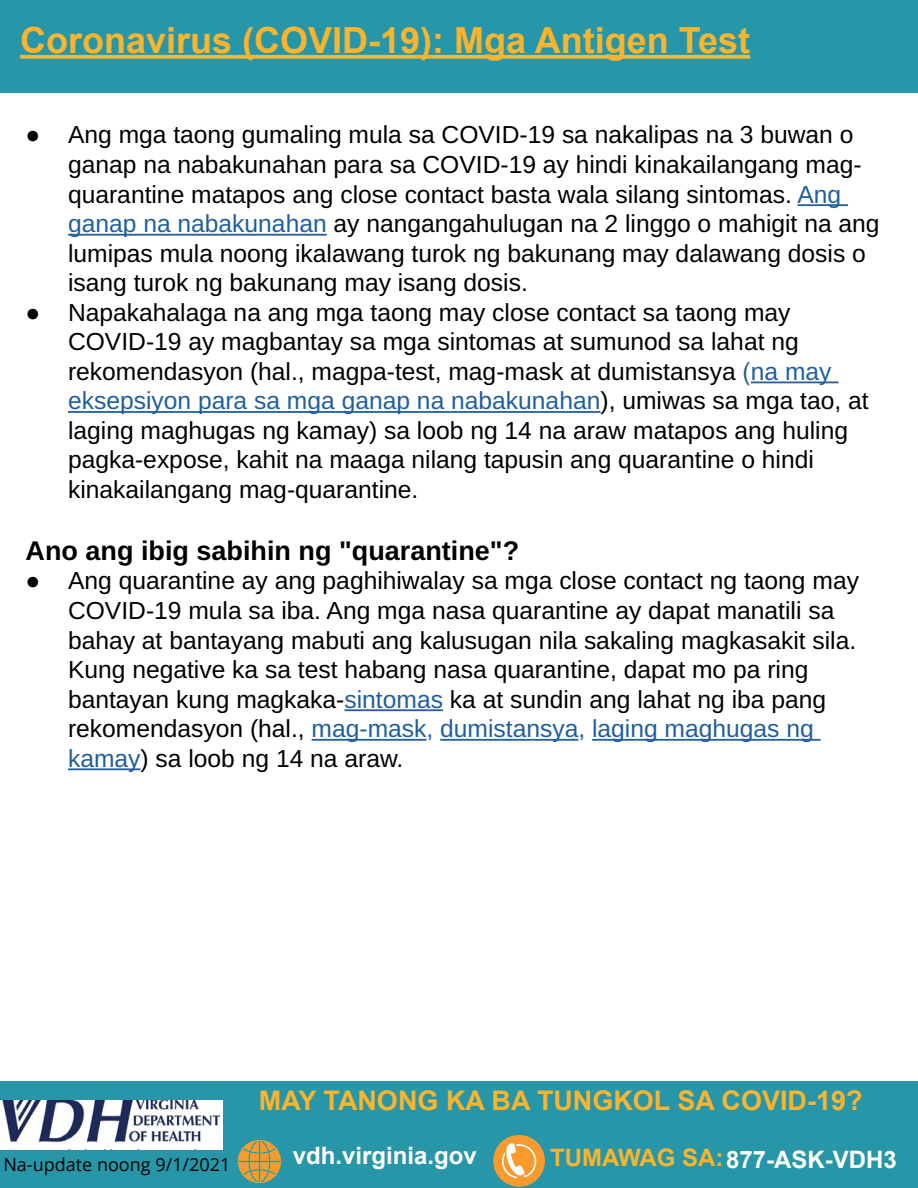
<style>
.page{position:relative;width:918px;height:1188px;background:#fff}
.page>*{position:absolute;margin:0;border:0;box-sizing:border-box;transform-origin:0 0}
.t1{font:700 36px "Arial";color:#fab42d}
.t2{font:700 27px "Arimo";color:#000}
.t3{font:700 27px "Arial";color:#fab42d}
.t4{font:24.6px/29.4px "Arimo";color:#000}
.t5{font:700 24px "Arial";color:#fff}
.t6{font:18px "Open Sans";color:#000}
.s1{color:#215e9e}
.s2{font-family:"Arial";color:#2e6173}
.s3{color:#fab42d}
</style>
<div class="page">
<div style="left:0;top:0;width:918px;height:92px;background:#2696a8"></div>
<div style="left:0;top:1081px;width:918px;height:107px;background:#2696a8"></div>
<svg style="left:493px;top:1135px;width:52px;height:52px"></svg>
<img style="left:0;top:1100px;width:223px;height:50px">
<svg style="left:238px;top:1140px;width:43px;height:43px"></svg>
<svg style="left:20px;top:55px;width:730px;height:4px;background:#e8b137"></svg>
<hr style="left:797px;top:204px;width:51px;height:2px;background:#215e9e">
<hr style="left:68px;top:234px;width:259px;height:2px;background:#215e9e">
<hr style="left:751px;top:382px;width:87px;height:1px;background:#215e9e">
<hr style="left:68px;top:411px;width:532px;height:2px;background:#215e9e">
<hr style="left:345px;top:709px;width:98px;height:2px;background:#215e9e">
<hr style="left:312px;top:739px;width:115px;height:2px;background:#215e9e">
<hr style="left:440px;top:739px;width:138px;height:2px;background:#215e9e">
<hr style="left:592px;top:739px;width:229px;height:2px;background:#215e9e">
<hr style="left:68px;top:768px;width:73px;height:2px;background:#215e9e">
<h1 class="t1" style="left:20px;top:15px;width:732px">Coronavirus (COVID-19): Mga Antigen Test</h1>
<p class="t4" style="left:68px;top:121px;width:813px;text-indent:-43px">● Ang mga taong gumaling mula sa COVID-19 sa nakalipas na 3 buwan o ganap na nabakunahan para sa COVID-19 ay hindi kinakailangang mag&shy;quarantine matapos ang close contact basta wala silang sintomas. <span class="s1">Ang ganap na nabakunahan</span> ay nangangahulugan na 2 linggo o mahigit na ang lumipas mula noong ikalawang turok ng bakunang may dalawang dosis o isang turok ng bakunang may isang dosis.</p>
<p class="t4" style="left:68px;top:298px;width:802px;text-indent:-43px">● Napakahalaga na ang mga taong may close contact sa taong may COVID-19 ay magbantay sa mga sintomas at sumunod sa lahat ng rekomendasyon (hal., magpa-test, mag-mask at dumistansya <span class="s2">(</span><span class="s1">na may eksepsiyon para sa mga ganap na nabakunahan</span>), umiwas sa mga tao, at laging maghugas ng kamay) sa loob ng 14 na araw matapos ang huling pagka-expose, kahit na maaga nilang tapusin ang quarantine o hindi kinakailangang mag-quarantine.</p>
<p class="t2" style="left:26px;top:532px;width:495px">Ano ang ibig sabihin ng "quarantine"?</p>
<p class="t4" style="left:68px;top:567px;width:792px;text-indent:-43px">● Ang quarantine ay ang paghihiwalay sa mga close contact ng taong may COVID-19 mula sa iba. Ang mga nasa quarantine ay dapat manatili sa bahay at bantayang mabuti ang kalusugan nila sakaling magkasakit sila.<br>Kung negative ka sa test habang nasa quarantine, dapat mo pa ring bantayan kung magkaka-<span class="s1">sintomas</span> ka at sundin ang lahat ng iba pang rekomendasyon (hal., <span class="s1">mag-mask, dumistansya, laging maghugas ng kamay</span>) sa loob ng 14 na araw.</p>
<p class="t6" style="left:3px;top:1152px;width:229px">Na-update noong 9/1/2021</p>
<p class="t3" style="left:259px;top:1081px;width:605px">MAY TANONG KA BA TUNGKOL SA COVID-19?</p>
<p class="t5" style="left:293px;top:1139px;width:186px">vdh.virginia.gov</p>
<p class="t5" style="left:550px;top:1142px;width:348px"><span class="s3">TUMAWAG SA:</span> 877-ASK-VDH3</p>
</div>
